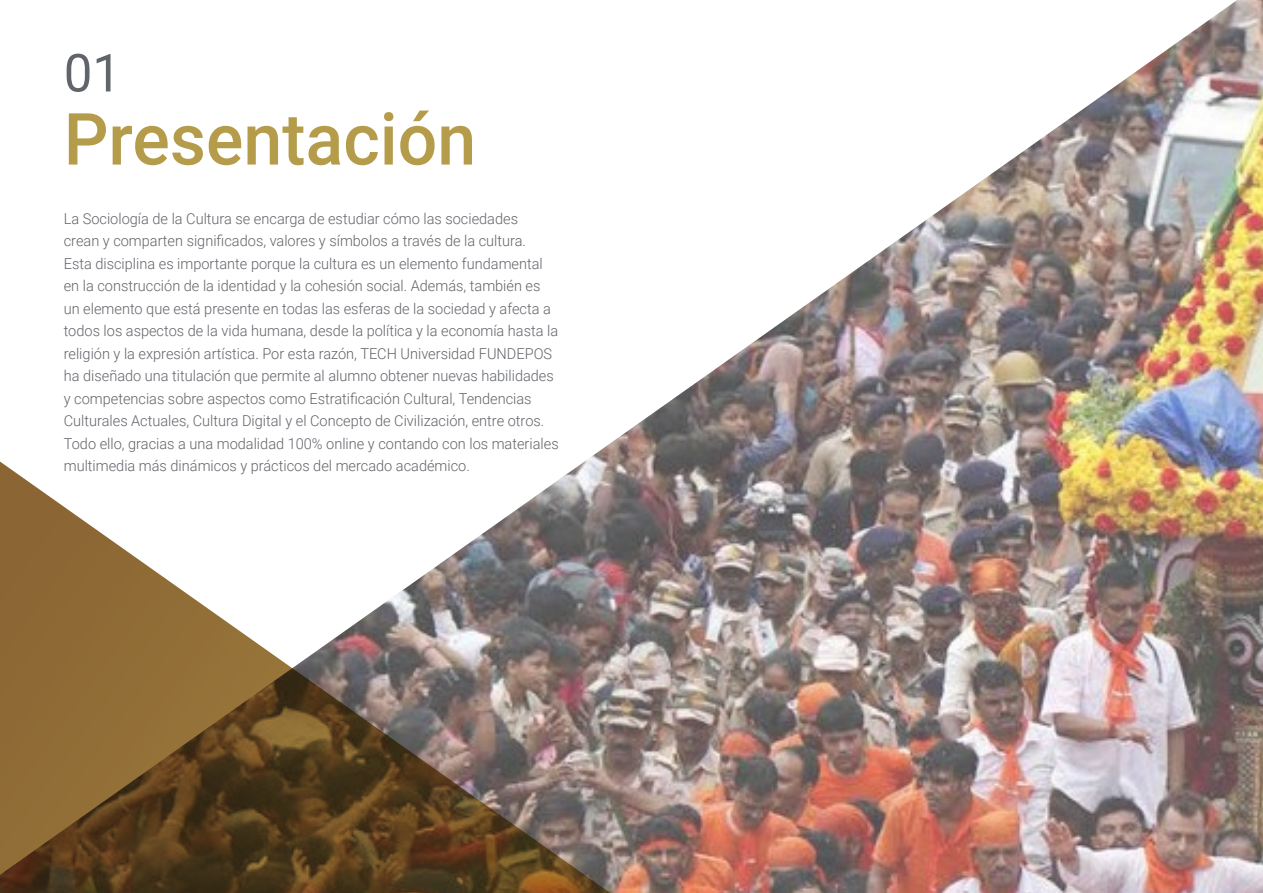
<style>
.page{position:relative;width:1263px;height:893px;background:#fff}
.page>*{position:absolute;margin:0;border:0;box-sizing:border-box;transform-origin:0 0}
.t1{font:500 72px "Roboto";color:#b49c4b}
.t2{font:52.5px "Roboto";color:#61646a}
.t3{font:300 15px/22.5px "Roboto";color:#61646a}
</style>
<div class="page">
<img style="left:607px;top:0;width:656px;height:893px">
<svg style="left:0;top:446px;width:640px;height:447px"></svg>
<h2 class="t2" style="left:64px;top:36px;width:59px">01</h2>
<h1 class="t1" style="left:64px;top:89px;width:414px">Presentación</h1>
<p class="t3" style="left:64px;top:207px;width:496px">La Sociología de la Cultura se encarga de estudiar cómo las sociedades<br>crean y comparten significados, valores y símbolos a través de la cultura.<br>Esta disciplina es importante porque la cultura es un elemento fundamental en la construcción de la identidad y la cohesión social. Además, también es un elemento que está presente en todas las esferas de la sociedad y afecta a todos los aspectos de la vida humana, desde la política y la economía hasta la religión y la expresión artística. Por esta razón, TECH Universidad FUNDEPOS ha diseñado una titulación que permite al alumno obtener nuevas habilidades y competencias sobre aspectos como Estratificación Cultural, Tendencias Culturales Actuales, Cultura Digital y el Concepto de Civilización, entre otros.<br>Todo ello, gracias a una modalidad 100% online y contando con los materiales multimedia más dinámicos y prácticos del mercado académico.</p>
</div>
